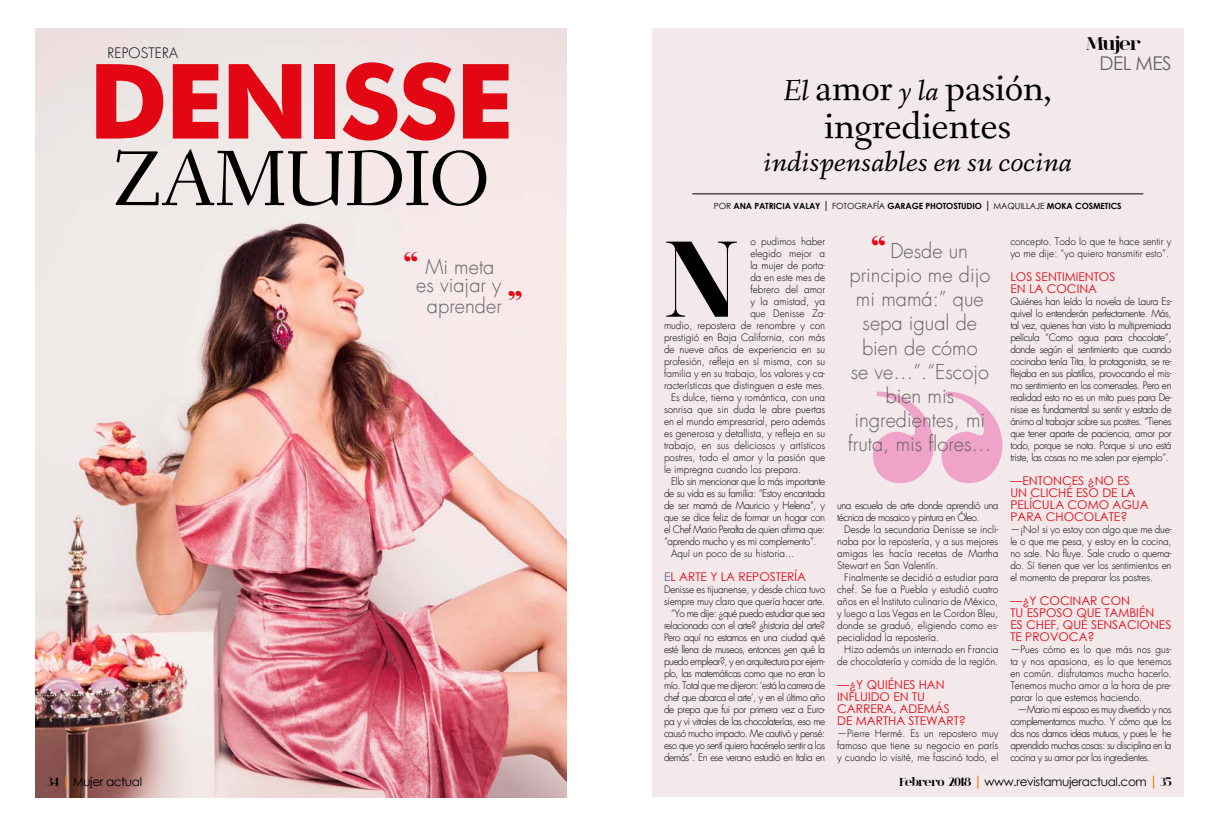
<style>
.page{position:relative;width:1219px;height:823px;background:#fff}
.page>*{position:absolute;margin:0;border:0;box-sizing:border-box;transform-origin:0 0}
.t1{font:700 113px "spinwerad";color:#000}
.t2{font:700 104px "Futura BT";letter-spacing:-.03em;color:#e30613}
.t3{font:81px "Fanwood";letter-spacing:-.02em;color:#000}
.t4{font:40px/38px "Fanwood Text";color:#000;text-align:center}
.t5{font:italic 30px "Fanwood Text";color:#000}
.t6{font:300 20px/24px "Futura";color:#646363;text-align:center}
.t7{font:19px "Century Gothic";letter-spacing:-.03em;color:#646363}
.t8{font:700 19px "spinwerad";letter-spacing:-.06em;color:#000}
.t9{font:300 14px "Futura";letter-spacing:.015em;color:#000}
.t10{font:12px/12px "Century Gothic";color:#e30613}
.t11{font:12px "Century Gothic";letter-spacing:-.03em;color:#000}
.t12{font:300 10px/12px "Futura";letter-spacing:-.02em;color:#000;text-align:justify}
.t13{font:300 10px/12px "Futura";color:#000;text-align:right}
.t14{font:300 10px/12px "Futura";letter-spacing:-.05em;color:#000;text-align:right}
.t15{font:300 10px "Futura";letter-spacing:-.04em;color:#000}
.t16{font:700 8.5px "Century Gothic";letter-spacing:-.01em;color:#000}
.s1{font-family:"Elephant";font-weight:400;font-size:30px;color:#e30613}
.s2{font-style:italic;font-size:30px}
.s3{font-weight:400}
.s4{font-weight:400;font-size:11px}
.s5{color:#6356a1}
.s6{font-family:"spinwerad";font-weight:700}
.s7{font-weight:700;font-size:14px;color:#ef7d00}
</style>
<div class="page">
<img style="left:35px;top:28px;width:532px;height:768px">
<div style="left:652px;top:28px;width:531px;height:768px;background:#f3e9ea"></div>
<hr style="left:692px;top:193px;width:451px;height:1px;background:#000">
<svg style="left:873px;top:391px;width:129px;height:92px"></svg>
<h3 class="t9" style="left:107px;top:44px;width:72px">REPOSTERA</h3>
<h2 class="t2" style="left:88px;top:38px;width:427px">DENISSE</h2>
<h3 class="t3" style="left:112px;top:132px;width:379px">ZAMUDIO</h3>
<h3 class="t6" style="left:404px;top:257px;width:99px;line-height:18.5px"><span class="s1">“</span> Mi meta es viajar y</h3>
<h3 class="t6" style="left:427px;top:294px;width:96px">aprender <span class="s1">”</span></h3>
<h3 class="t8" style="left:1086px;top:30px;width:56px">Mujer</h3>
<h3 class="t7" style="left:1099px;top:50px;width:74px">DEL MES</h3>
<h3 class="t4" style="left:784px;top:71px;width:269px"><span class="s2">El</span> amor <span class="s2">y la</span> pasión, ingredientes</h3>
<h3 class="t5" style="left:764px;top:144px;width:310px">indispensables en su cocina</h3>
<p class="t16" style="left:714px;top:199px;width:409px"><span class="s3">POR</span> ANA PATRICIA VALAY <span class="s4">|</span> <span class="s3">FOTOGRAFÍA</span> GARAGE PHOTOSTUDIO <span class="s4">|</span> <span class="s3">MAQUILLAJE</span> MOKA COSMETICS</p>
<h1 class="t1" style="left:664px;top:199px;width:77px">N</h1>
<p class="t13" style="left:750px;top:235px;width:76px">o pudimos haber</p>
<p class="t13" style="left:750px;top:247px;width:76px">elegido mejor a</p>
<p class="t13" style="left:750px;top:259px;width:76px">la mujer de porta-</p>
<p class="t13" style="left:750px;top:271px;width:76px">da en este mes de</p>
<p class="t13" style="left:750px;top:283px;width:76px">febrero del amor</p>
<p class="t13" style="left:750px;top:295px;width:76px">y la amistad, ya</p>
<p class="t13" style="left:750px;top:307px;width:76px">que Denisse Za-</p>
<p class="t13" style="left:664px;top:319px;width:163px">mudio, repostera de renombre y con</p>
<p class="t13" style="left:664px;top:331px;width:163px">prestigió en Baja California, con más</p>
<p class="t13" style="left:664px;top:343px;width:163px">de nueve años de experiencia en su</p>
<p class="t13" style="left:664px;top:355px;width:163px">profesión, refleja en sí misma, con su</p>
<p class="t13" style="left:664px;top:367px;width:163px">familia y en su trabajo, los valores y ca-</p>
<p class="t13" style="left:664px;top:379px;width:162px">racterísticas que distinguen a este mes.</p>
<p class="t13" style="left:671px;top:391px;width:156px">Es dulce, tierna y romántica, con una</p>
<p class="t13" style="left:664px;top:403px;width:163px">sonrisa que sin duda le abre puertas</p>
<p class="t13" style="left:664px;top:415px;width:163px">en el mundo empresarial, pero además</p>
<p class="t13" style="left:664px;top:427px;width:163px">es generosa y detallista, y refleja en su</p>
<p class="t13" style="left:664px;top:439px;width:163px">trabajo, en sus deliciosos y artísticos</p>
<p class="t13" style="left:664px;top:451px;width:163px">postres, todo el amor y la pasión que</p>
<p class="t13" style="left:664px;top:463px;width:139px">le impregna cuando los prepara.</p>
<p class="t15" style="left:671px;top:475px;width:156px">Ello sin mencionar que lo más importante</p>
<p class="t15" style="left:664px;top:487px;width:163px">de su vida es su familia: “Estoy encantada</p>
<p class="t15" style="left:664px;top:499px;width:163px">de ser mamá de Mauricio y Helena”, y</p>
<p class="t15" style="left:664px;top:511px;width:163px">que se dice feliz de formar un hogar con</p>
<p class="t15" style="left:664px;top:523px;width:163px">el Chef Mario Peralta de quien afirma que:</p>
<p class="t15" style="left:664px;top:535px;width:154px">“aprendo mucho y es mi complemento”.</p>
<p class="t13" style="left:671px;top:547px;width:125px">Aquí un poco de su historia...</p>
<p class="t10" style="left:664px;top:570px;width:144px"><span class="s5">E</span>L ARTE Y LA REPOSTERÍA</p>
<p class="t14" style="left:664px;top:583px;width:163px">Denisse es tijuanense, y desde chica tuvo siempre muy claro que quería hacer arte. “Yo me dije: ¿qué puedo estudiar que sea relacionado con el arte? ¿historia del arte?<br>Pero aquí no estamos en una ciudad qué esté llena de museos, entonces ¿en qué la puedo emplear?, y en arquitectura por ejem&shy;plo, las matemáticas como que no eran lo mío. Total que me dijeron: ‘está la carrera de chef que abarca el arte’, y en el último año de prepa que fui por primera vez a Euro&shy;pa y vi vitrales de las chocolaterías, eso me causó mucho impacto. Me cautivó y pensé: eso que yo sentí quiero hacérselo sentir a los demás”. En ese verano estudió en Italia en</p>
<h3 class="t6" style="left:848px;top:239px;width:145px"><span class="s1">“</span> Desde un principio me dijo mi mamá:” que sepa igual de bien de cómo<br>se ve…”.“Escojo bien mis ingredientes, mi fruta, mis flores…</h3>
<p class="t14" style="left:837px;top:499px;width:163px;text-align:left">una escuela de arte donde aprendió una técnica de mosaico y pintura en Óleo.</p>
<p class="t12" style="left:837px;top:523px;width:163px;text-indent:7px">Desde la secundaria Denisse se incli&shy;naba por la repostería, y a sus mejores amigas les hacía recetas de Martha Stewart en San Valentín.</p>
<p class="t12" style="left:837px;top:571px;width:163px;text-indent:7px">Finalmente se decidió a estudiar para chef. Se fue a Puebla y estudió cuatro años en el Instituto culinario de México, y luego a Las Vegas en Le Cordon Bleu, donde se graduó, eligiendo como es&shy;pecialidad la repostería.</p>
<p class="t13" style="left:837px;top:643px;width:163px">Hizo además un internado en Francia de chocolatería y comida de la región.</p>
<p class="t10" style="left:837px;top:678px;width:130px">—¿Y QUIÉNES HAN<br>INFLUIDO EN TU<br>CARRERA, ADEMÁS<br>DE MARTHA STEWART?</p>
<p class="t12" style="left:837px;top:727px;width:163px">—Pierre Hermé. Es un repostero muy famoso que tiene su negocio en parís y cuando lo visité, me fascinó todo, el</p>
<p class="t13" style="left:1010px;top:235px;width:163px;text-align:left">concepto. Todo lo que te hace sentir y yo me dije: “yo quiero transmitir esto”.</p>
<p class="t10" style="left:1010px;top:270px;width:106px">LOS SENTIMIENTOS<br>EN LA COCINA</p>
<p class="t12" style="left:1010px;top:295px;width:163px">Quiénes han leído la novela de Laura Es&shy;quivel lo entenderán perfectamente. Más, tal vez, quienes han visto la multipremiada película “Como agua para chocolate”, donde según el sentimiento que cuando cocinaba tenía Tita, la protagonista, se re&shy;flejaba en sus platillos, provocando el mis&shy;mo sentimiento en los comensales. Pero en realidad esto no es un mito pues para De&shy;nisse es fundamental su sentir y estado de ánimo al trabajar sobre sus postres. “Tienes que tener aparte de paciencia, amor por todo, porque se nota. Porque si uno está triste, las cosas no me salen por ejemplo”.</p>
<p class="t10" style="left:1010px;top:474px;width:140px">—ENTONCES ¿NO ES<br>UN CLICHÉ ESO DE LA<br>PELÍCULA COMO AGUA<br>PARA CHOCOLATE?</p>
<p class="t12" style="left:1010px;top:523px;width:163px">—¡No! si yo estoy con algo que me due&shy;le o que me pesa, y estoy en la cocina, no sale. No fluye. Sale crudo o quema&shy;do. Sí tienen que ver los sentimientos en el momento de preparar los postres.</p>
<p class="t10" style="left:1010px;top:594px;width:162px">—¿Y COCINAR CON<br>TU ESPOSO QUE TAMBIÉN<br>ES CHEF, QUÉ SENSACIONES<br>TE PROVOCA?</p>
<p class="t12" style="left:1010px;top:643px;width:163px">—Pues cómo es lo que más nos gus&shy;ta y nos apasiona, es lo que tenemos en común. disfrutamos mucho hacerlo.<br>Tenemos mucho amor a la hora de pre&shy;parar lo que estemos haciendo.</p>
<p class="t12" style="left:1010px;top:703px;width:163px;text-indent:7px">—Mario mi esposo es muy divertido y nos complementamos mucho. Y cómo que los dos nos damos ideas mutuas, y pues le he aprendido muchas cosas: su disciplina en la cocina y su amor por los ingredientes.</p>
<p class="t11" style="left:47px;top:772px;width:96px"><span class="s6">34</span> <span class="s7">|</span> Mujer actual</p>
<p class="t11" style="left:899px;top:772px;width:274px"><span class="s6">Febrero 2018</span> <span class="s7">|</span> www.revistamujeractual.com <span class="s7">|</span> <span class="s6">35</span></p>
</div>
